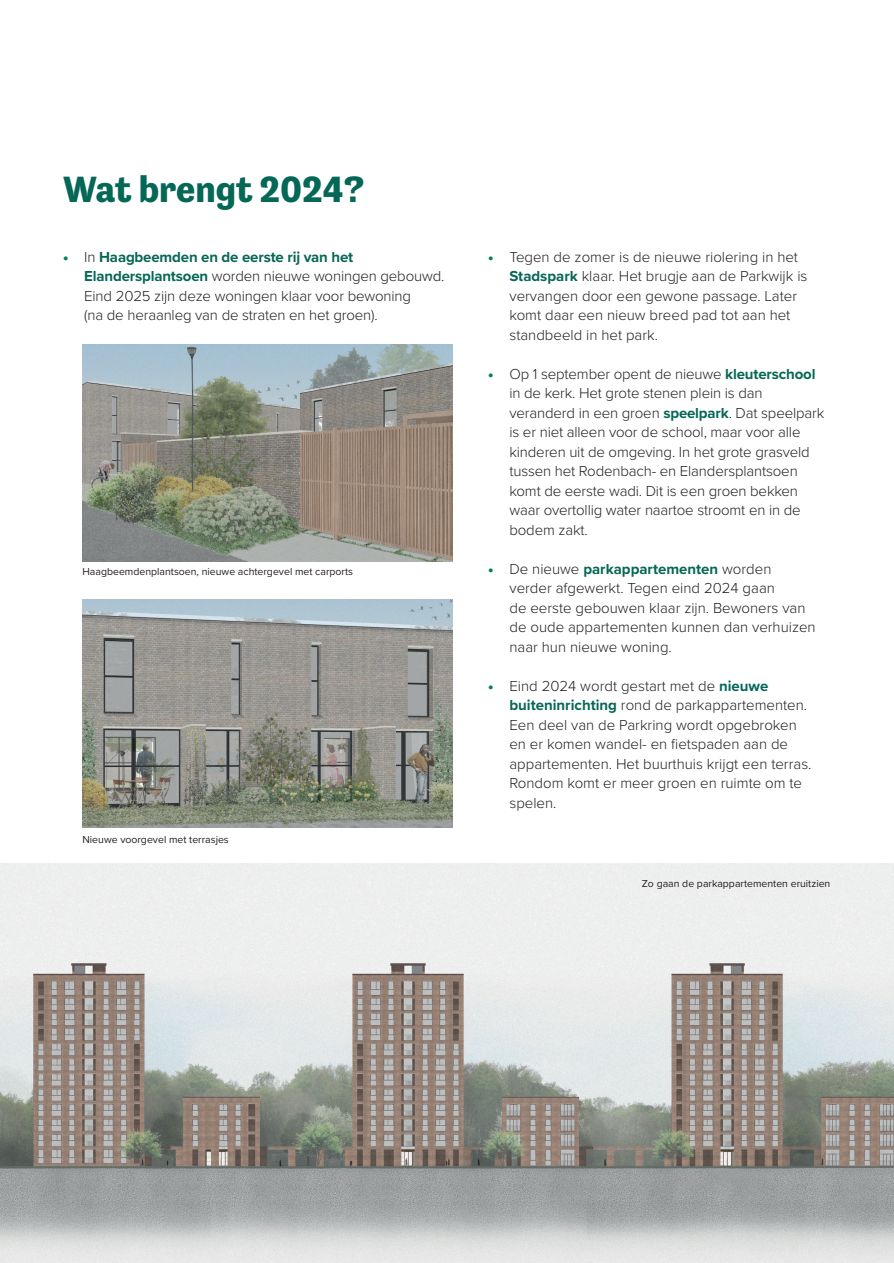
<style>
.page{position:relative;width:894px;height:1263px;background:#fff}
.page>*{position:absolute;margin:0;border:0;box-sizing:border-box;transform-origin:0 0}
.t1{font:700 37.5px "Tenso";color:#056755}
.t2{font:300 15px/19.5px "Proxima Nova";color:#231f20}
.t3{font:10.5px "Proxima Nova";color:#231f20}
.s1{font-weight:900;color:#008055}
.s2{font-weight:700;color:#056755}
</style>
<div class="page">
<img style="left:0;top:863px;width:893px;height:400px">
<img style="left:82px;top:344px;width:370px;height:217px">
<img style="left:82px;top:599px;width:370px;height:229px">
<h1 class="t1" style="left:63px;top:168px;width:302px">Wat brengt 2024?</h1>
<p class="t2" style="left:84px;top:246px;width:361px;text-indent:-21px"><span class="s1">•</span> In <span class="s2">Haagbeemden en de eerste rij van het Elandersplantsoen</span> worden nieuwe woningen gebouwd.<br>Eind 2025 zijn deze woningen klaar voor bewoning<br>(na de heraanleg van de straten en het groen).</p>
<p class="t2" style="left:509px;top:246px;width:299px;text-indent:-21px"><span class="s1">•</span> Tegen de zomer is de nieuwe riolering in het <span class="s2">Stadspark</span> klaar. Het brugje aan de Parkwijk is vervangen door een gewone passage. Later komt daar een nieuw breed pad tot aan het standbeeld in het park.</p>
<p class="t2" style="left:509px;top:363px;width:316px;text-indent:-21px"><span class="s1">•</span> Op 1 september opent de nieuwe <span class="s2">kleuterschool </span>in de kerk. Het grote stenen plein is dan veranderd in een groen <span class="s2">speelpark</span>. Dat speelpark is er niet alleen voor de school, maar voor alle kinderen uit de omgeving. In het grote grasveld tussen het Rodenbach- en Elandersplantsoen komt de eerste wadi. Dit is een groen bekken waar overtollig water naartoe stroomt en in de bodem zakt.</p>
<p class="t2" style="left:509px;top:558px;width:308px;text-indent:-21px"><span class="s1">•</span> De nieuwe <span class="s2">parkappartementen</span> worden verder afgewerkt. Tegen eind 2024 gaan<br>de eerste gebouwen klaar zijn. Bewoners van de oude appartementen kunnen dan verhuizen naar hun nieuwe woning.</p>
<p class="t2" style="left:509px;top:675px;width:303px;text-indent:-21px"><span class="s1">•</span> Eind 2024 wordt gestart met de <span class="s2">nieuwe buiteninrichting</span> rond de parkappartementen.<br>Een deel van de Parkring wordt opgebroken en er komen wandel- en fietspaden aan de appartementen. Het buurthuis krijgt een terras.<br>Rondom komt er meer groen en ruimte om te spelen.</p>
<p class="t3" style="left:82px;top:564px;width:272px">Haagbeemdenplantsoen, nieuwe achtergevel met carports</p>
<p class="t3" style="left:82px;top:832px;width:148px">Nieuwe voorgevel met terrasjes</p>
<p class="t3" style="left:641px;top:876px;width:190px">Zo gaan de parkappartementen eruitzien</p>
</div>
